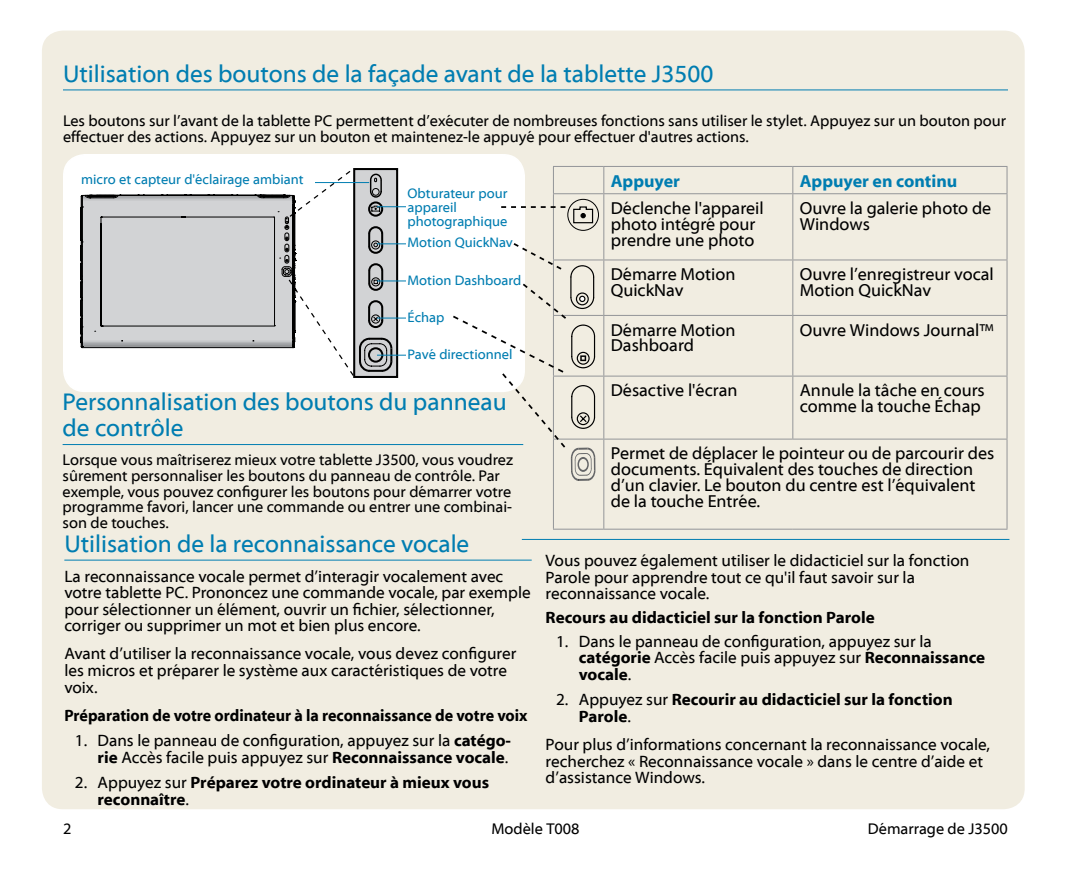
<style>
.page{position:relative;width:1071px;height:882px;background:#fff}
.page>*{position:absolute;margin:0;border:0;box-sizing:border-box;transform-origin:0 0}
.t1{font:24.5px/26.2px "Myriad Web Pro";color:#007db1}
.t2{font:17.5px/15.8px "Myriad Web Pro";color:#000}
.t3{font:700 17.5px "Myriad Web Pro";color:#007db1}
.t4{font:16.62px/16.6px "Myriad Web Pro";color:#000}
.t5{font:700 16.62px/16.6px "Myriad Web Pro";color:#000}
.t6{font:700 16.62px "Myriad Web Pro";color:#000;scale:.94 1}
.t7{font:15.75px/15.8px "Myriad Web Pro";color:#000}
.t8{font:14px/14px "Myriad Web Pro";color:#007db1}
.s1{font-weight:700}
.s2{font-weight:400}
</style>
<div class="page">
<div style="left:42px;top:31px;width:983px;height:778px;background:#f1ede1;border-radius:21px"></div>
<hr style="left:63px;top:89px;width:945px;height:1px;background:#007db1">
<div style="left:64px;top:155px;width:460px;height:236px;background:#fff;border-radius:21px"></div>
<div style="left:63px;top:154px;width:462px;height:238px;border:2px solid #fff;border-radius:21px"></div>
<svg style="left:81px;top:168px;width:325px;height:210px"></svg>
<svg style="left:553px;top:167px;width:1px;height:26px"></svg>
<hr style="left:553px;top:166px;width:51px;height:1px;background:#939598">
<hr style="left:553px;top:193px;width:51px;height:1px;background:#939598">
<svg style="left:603px;top:167px;width:1px;height:26px"></svg>
<hr style="left:604px;top:166px;width:189px;height:1px;background:#939598">
<hr style="left:604px;top:193px;width:189px;height:1px;background:#939598">
<svg style="left:792px;top:167px;width:1px;height:26px"></svg>
<svg style="left:1007px;top:167px;width:1px;height:26px"></svg>
<hr style="left:793px;top:166px;width:214px;height:1px;background:#939598">
<hr style="left:793px;top:193px;width:214px;height:1px;background:#939598">
<hr style="left:553px;top:194px;width:1px;height:66px;background:#939598">
<hr style="left:603px;top:194px;width:1px;height:66px;background:#939598">
<hr style="left:792px;top:194px;width:1px;height:66px;background:#939598">
<hr style="left:1007px;top:194px;width:1px;height:66px;background:#939598">
<hr style="left:553px;top:260px;width:51px;height:1px;background:#939598">
<hr style="left:603px;top:260px;width:1px;height:55px;background:#939598">
<hr style="left:604px;top:260px;width:189px;height:1px;background:#939598">
<hr style="left:792px;top:260px;width:1px;height:55px;background:#939598">
<hr style="left:1007px;top:260px;width:1px;height:55px;background:#939598">
<hr style="left:793px;top:260px;width:214px;height:1px;background:#939598">
<hr style="left:553px;top:315px;width:51px;height:1px;background:#939598">
<hr style="left:603px;top:316px;width:1px;height:60px;background:#939598">
<hr style="left:604px;top:315px;width:189px;height:1px;background:#939598">
<hr style="left:792px;top:316px;width:1px;height:60px;background:#939598">
<hr style="left:1007px;top:316px;width:1px;height:60px;background:#939598">
<hr style="left:793px;top:315px;width:214px;height:1px;background:#939598">
<hr style="left:553px;top:376px;width:51px;height:1px;background:#939598">
<hr style="left:603px;top:377px;width:1px;height:62px;background:#939598">
<hr style="left:604px;top:376px;width:189px;height:1px;background:#939598">
<hr style="left:792px;top:377px;width:1px;height:62px;background:#939598">
<hr style="left:1007px;top:377px;width:1px;height:62px;background:#939598">
<hr style="left:793px;top:376px;width:214px;height:1px;background:#939598">
<hr style="left:553px;top:440px;width:1px;height:89px;background:#939598">
<hr style="left:553px;top:439px;width:51px;height:1px;background:#939598">
<hr style="left:553px;top:529px;width:51px;height:1px;background:#939598">
<hr style="left:603px;top:440px;width:1px;height:89px;background:#939598">
<hr style="left:1007px;top:440px;width:1px;height:89px;background:#939598">
<hr style="left:604px;top:439px;width:189px;height:1px;background:#939598">
<hr style="left:793px;top:439px;width:214px;height:1px;background:#939598">
<hr style="left:604px;top:529px;width:189px;height:1px;background:#939598">
<hr style="left:793px;top:529px;width:214px;height:1px;background:#939598">
<svg style="left:501px;top:206px;width:64px;height:2px"></svg>
<div style="left:567px;top:199px;width:32px;height:32px;border:1px solid #000;border-radius:50%"></div>
<svg style="left:573px;top:206px;width:21px;height:18px"></svg>
<svg style="left:451px;top:241px;width:144px;height:240px"></svg>
<hr style="left:63px;top:444px;width:460px;height:1px;background:#007db1">
<hr style="left:64px;top:560px;width:468px;height:1px;background:#007db1">
<hr style="left:522px;top:539px;width:487px;height:1px;background:#007db1">
<h1 class="t1" style="left:63px;top:61px;width:652px">Utilisation des boutons de la façade avant de la tablette J3500</h1>
<p class="t7" style="left:63px;top:113px;width:945px">Les boutons sur l’avant de la tablette PC permettent d’exécuter de nombreuses fonctions sans utiliser le stylet. Appuyez sur un bouton pour effectuer des actions. Appuyez sur un bouton et maintenez-le appuyé pour effectuer d'autres actions.</p>
<p class="t8" style="left:81px;top:172px;width:224px">micro et capteur d'éclairage ambiant</p>
<p class="t3" style="left:611px;top:171px;width:71px">Appuyer</p>
<p class="t3" style="left:800px;top:171px;width:159px">Appuyer en continu</p>
<p class="t2" style="left:611px;top:201px;width:154px">Déclenche l'appareil photo intégré pour prendre une photo</p>
<p class="t2" style="left:800px;top:201px;width:193px">Ouvre la galerie photo de<br>Windows</p>
<p class="t2" style="left:611px;top:267px;width:126px">Démarre Motion<br>QuickNav</p>
<p class="t2" style="left:800px;top:267px;width:196px">Ouvre l’enregistreur vocal<br>Motion QuickNav</p>
<p class="t2" style="left:611px;top:322px;width:126px">Démarre Motion<br>Dashboard</p>
<p class="t2" style="left:800px;top:322px;width:196px">Ouvre Windows Journal™</p>
<p class="t2" style="left:611px;top:383px;width:128px">Désactive l'écran</p>
<p class="t2" style="left:800px;top:383px;width:187px">Annule la tâche en cours comme la touche Échap</p>
<p class="t2" style="left:611px;top:446px;width:385px">Permet de déplacer le pointeur ou de parcourir des documents. Équivalent des touches de direction d’un clavier. Le bouton du centre est l’équivalent de la touche Entrée.</p>
<p class="t8" style="left:408px;top:187px;width:101px">Obturateur pour appareil photographique</p>
<p class="t8" style="left:408px;top:236px;width:107px">Motion QuickNav</p>
<p class="t8" style="left:408px;top:273px;width:115px">Motion Dashboard</p>
<p class="t8" style="left:408px;top:310px;width:38px">Échap</p>
<p class="t8" style="left:408px;top:347px;width:106px">Pavé directionnel</p>
<h1 class="t1" style="left:63px;top:389px;width:446px">Personnalisation des boutons du panneau de contrôle</h1>
<p class="t7" style="left:63px;top:452px;width:452px">Lorsque vous maîtriserez mieux votre tablette J3500, vous voudrez sûrement personnaliser les boutons du panneau de contrôle. Par exemple, vous pouvez configurer les boutons pour démarrer votre programme favori, lancer une commande ou entrer une combinai&shy;son de touches.</p>
<h1 class="t1" style="left:64px;top:531px;width:406px">Utilisation de la reconnaissance vocale</h1>
<p class="t4" style="left:64px;top:568px;width:468px">La reconnaissance vocale permet d’interagir vocalement avec votre tablette PC. Prononcez une commande vocale, par exemple pour sélectionner un élément, ouvrir un fichier, sélectionner, corriger ou supprimer un mot et bien plus encore.</p>
<p class="t4" style="left:64px;top:646px;width:454px">Avant d’utiliser la reconnaissance vocale, vous devez configurer les micros et préparer le système aux caractéristiques de votre voix.</p>
<p class="t6" style="left:64px;top:706px;width:494px">Préparation de votre ordinateur à la reconnaissance de votre voix</p>
<p class="t4" style="left:75px;top:733px;width:438px;text-align:right">1. Dans le panneau de configuration, appuyez sur la <span class="s1">catégo&shy;rie</span> Accès facile puis appuyez sur <span class="s1">Reconnaissance vocale</span>.</p>
<p class="t5" style="left:98px;top:774px;width:393px;text-indent:-23px"><span class="s2">2. Appuyez sur</span> Préparez votre ordinateur à mieux vous reconnaître<span class="s2">.</span></p>
<p class="t4" style="left:546px;top:553px;width:425px">Vous pouvez également utiliser le didacticiel sur la fonction<br>Parole pour apprendre tout ce qu'il faut savoir sur la reconnaissance vocale.</p>
<p class="t5" style="left:546px;top:609px;width:331px">Recours au didacticiel sur la fonction Parole</p>
<p class="t4" style="left:579px;top:633px;width:408px;text-indent:-23px">1. Dans le panneau de configuration, appuyez sur la <span class="s1">catégorie</span> Accès facile puis appuyez sur <span class="s1">Reconnaissance vocale</span>.</p>
<p class="t5" style="left:579px;top:692px;width:375px;text-indent:-23px"><span class="s2">2. Appuyez sur</span> Recourir au didacticiel sur la fonction<br>Parole<span class="s2">.</span></p>
<p class="t4" style="left:546px;top:736px;width:446px">Pour plus d’informations concernant la reconnaissance vocale, recherchez « Reconnaissance vocale » dans le centre d’aide et d’assistance Windows.</p>
<p class="t7" style="left:63px;top:822px;width:10px">2</p>
<p class="t7" style="left:491px;top:822px;width:90px">Modèle T008</p>
<p class="t7" style="left:868px;top:822px;width:142px">Démarrage de J3500</p>
</div>
